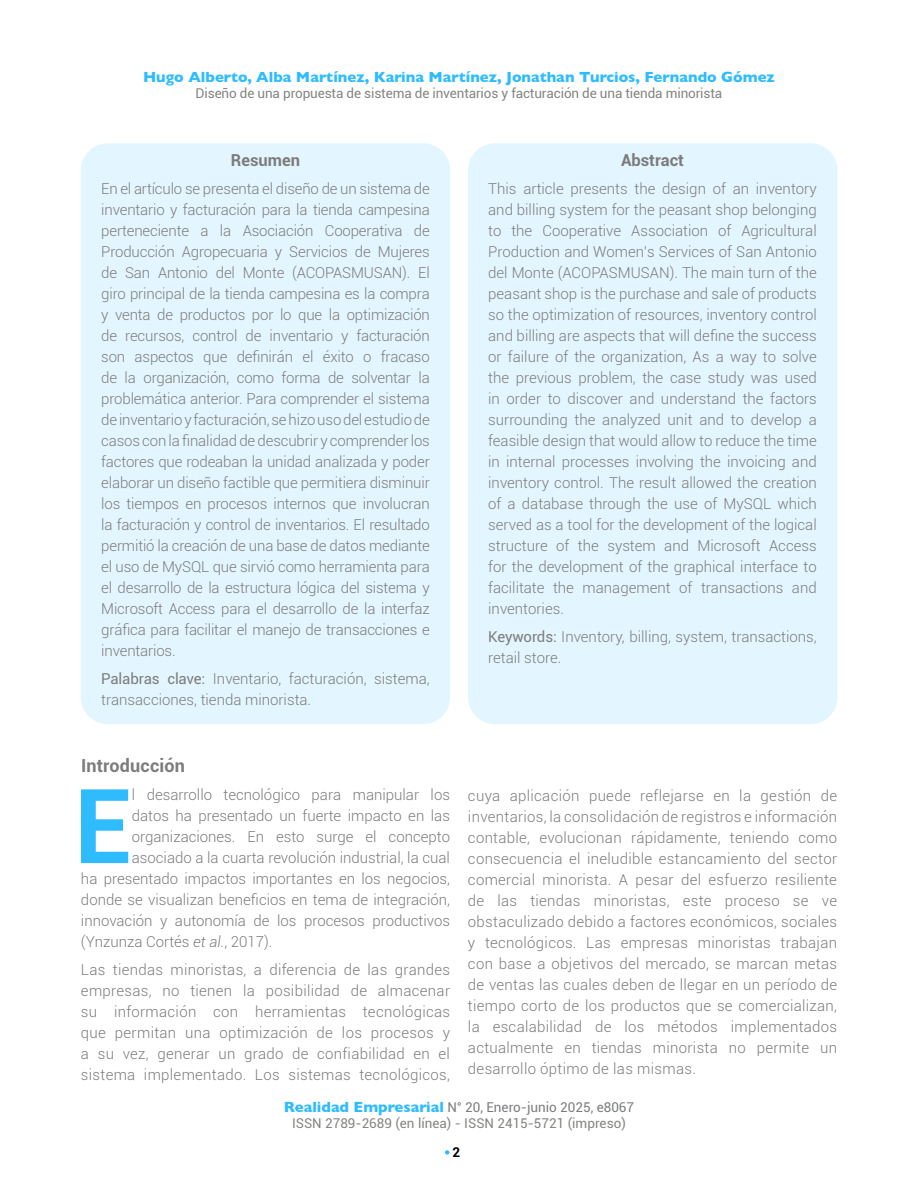
<style>
.page{position:relative;width:918px;height:1188px;background:#fff}
.page>*{position:absolute;margin:0;border:0;box-sizing:border-box;transform-origin:0 0}
.t1{font:700 103.65px "Roboto";color:#2ebcff}
.t2{font:700 18px "Roboto";letter-spacing:.01em;color:#7d7c7c}
.t3{font:700 16.5px "Roboto";color:#7d7c7c}
.t4{font:300 15px/21px "Roboto";color:#7d7c7c;text-align:justify}
.t5{font:700 15px "Gill Sans";color:#2ebcff}
.t6{font:13.5px/16.2px "Roboto";letter-spacing:-.01em;color:#858582;text-align:center}
.t7{font:700 13.5px "Roboto";color:#000}
.s1{font-weight:400}
.s2{font-style:italic}
.s3{font-family:"Gill Sans";font-weight:700;font-size:15px;color:#2ebcff}
.s4{color:#7b7c7e}
</style>
<div class="page">
<svg style="left:445px;top:1150px;width:4px;height:5px"></svg>
<div style="left:81px;top:143px;width:369px;height:581px;background:#e3f6ff;border-radius:27px"></div>
<div style="left:468px;top:143px;width:370px;height:581px;background:#e3f6ff;border-radius:27px"></div>
<p class="t5" style="left:143px;top:65px;width:633px">Hugo Alberto, Alba Martínez, Karina Martínez, Jonathan Turcios, Fernando Gómez</p>
<p class="t6" style="left:196px;top:85px;width:528px">Diseño de una propuesta de sistema de inventarios y facturación de una tienda minorista</p>
<p class="t3" style="left:231px;top:149px;width:71px">Resumen</p>
<p class="t4" style="left:101px;top:178px;width:330px">En el artículo se presenta el diseño de un sistema de inventario y facturación para la tienda campesina perteneciente a la Asociación Cooperativa de Producción Agropecuaria y Servicios de Mujeres de San Antonio del Monte (ACOPASMUSAN). El giro principal de la tienda campesina es la compra y venta de productos por lo que la optimización de recursos, control de inventario y facturación son aspectos que definirán el éxito o fracaso de la organización, como forma de solventar la problemática anterior. Para comprender el sistema de inventario y facturación, se hizo uso del estudio de casos con la finalidad de descubrir y comprender los factores que rodeaban la unidad analizada y poder elaborar un diseño factible que permitiera disminuir los tiempos en procesos internos que involucran la facturación y control de inventarios. El resultado permitió la creación de una base de datos mediante el uso de MySQL que sirvió como herramienta para el desarrollo de la estructura lógica del sistema y Microsoft Access para el desarrollo de la interfaz gráfica para facilitar el manejo de transacciones e inventarios.</p>
<p class="t4" style="left:101px;top:667px;width:330px"><span class="s1">Palabras clave:</span> Inventario, facturación, sistema, transacciones, tienda minorista.</p>
<p class="t3" style="left:621px;top:149px;width:64px">Abstract</p>
<p class="t4" style="left:488px;top:178px;width:330px">This article presents the design of an inventory and billing system for the peasant shop belonging to the Cooperative Association of Agricultural Production and Women’s Services of San Antonio del Monte (ACOPASMUSAN). The main turn of the peasant shop is the purchase and sale of products so the optimization of resources, inventory control and billing are aspects that will define the success or failure of the organization, As a way to solve the previous problem, the case study was used in order to discover and understand the factors surrounding the analyzed unit and to develop a feasible design that would allow to reduce the time in internal processes involving the invoicing and inventory control. The result allowed the creation of a database through the use of MySQL which served as a tool for the development of the logical structure of the system and Microsoft Access for the development of the graphical interface to facilitate the management of transactions and inventories.</p>
<p class="t4" style="left:488px;top:625px;width:330px"><span class="s1">Keywords:</span> Inventory, billing, system, transactions, retail store.</p>
<p class="t2" style="left:81px;top:753px;width:105px">Introducción</p>
<h1 class="t1" style="left:74px;top:753px;width:59px">E</h1>
<p class="t4" style="left:132px;top:784px;width:320px">l desarrollo tecnológico para manipular los</p>
<p class="t4" style="left:132px;top:805px;width:320px">datos ha presentado un fuerte impacto en las</p>
<p class="t4" style="left:132px;top:826px;width:320px">organizaciones. En esto surge el concepto</p>
<p class="t4" style="left:132px;top:847px;width:320px">asociado a la cuarta revolución industrial, la cual</p>
<p class="t4" style="left:81px;top:868px;width:371px">ha presentado impactos importantes en los negocios,</p>
<p class="t4" style="left:81px;top:889px;width:371px">donde se visualizan beneficios en tema de integración,</p>
<p class="t4" style="left:81px;top:910px;width:370px">innovación y autonomía de los procesos productivos</p>
<p class="t4" style="left:81px;top:931px;width:193px">(Ynzunza Cortés <span class="s2">et al.</span>, 2017).</p>
<p class="t4" style="left:81px;top:959px;width:371px">Las tiendas minoristas, a diferencia de las grandes empresas, no tienen la posibilidad de almacenar su información con herramientas tecnológicas que permitan una optimización de los procesos y a su vez, generar un grado de confiabilidad en el sistema implementado. Los sistemas tecnológicos,</p>
<p class="t4" style="left:468px;top:784px;width:371px">cuya aplicación puede reflejarse en la gestión de inventarios, la consolidación de registros e información contable, evolucionan rápidamente, teniendo como consecuencia el ineludible estancamiento del sector comercial minorista. A pesar del esfuerzo resiliente de las tiendas minoristas, este proceso se ve obstaculizado debido a factores económicos, sociales y tecnológicos. Las empresas minoristas trabajan con base a objetivos del mercado, se marcan metas de ventas las cuales deben de llegar en un período de tiempo corto de los productos que se comercializan, la escalabilidad de los métodos implementados actualmente en tiendas minorista no permite un desarrollo óptimo de las mismas.</p>
<p class="t6" style="left:284px;top:1098px;width:352px"><span class="s3">Realidad Empresarial</span> <span class="s4">N° 20, Enero-junio 2025, e8067<br></span>ISSN 2789-2689 (en línea) - ISSN 2415-5721 (impreso)</p>
<p class="t7" style="left:453px;top:1143px;width:9px">2</p>
</div>
